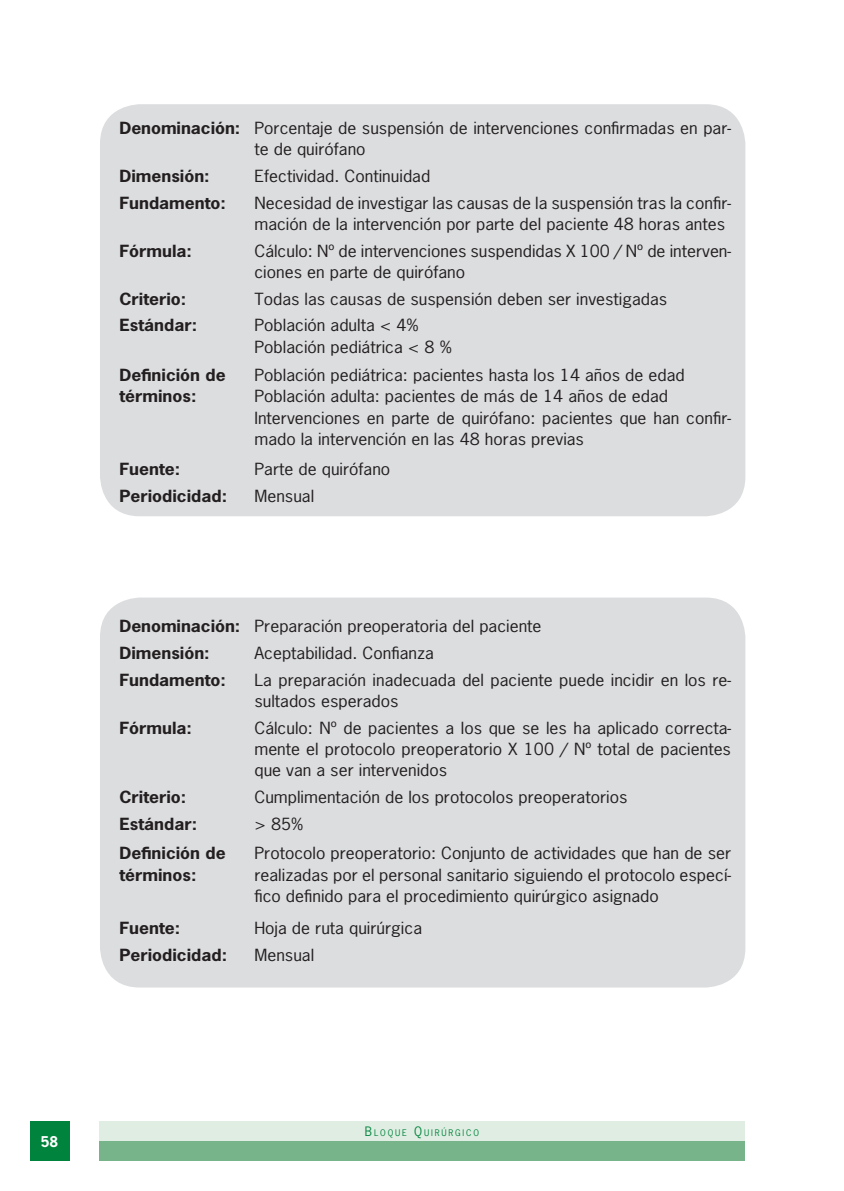
<style>
.page{position:relative;width:844px;height:1191px;background:#fff}
.page>*{position:absolute;margin:0;border:0;box-sizing:border-box;transform-origin:0 0}
.t1{font:15.75px/21.3px "News Gothic";color:#231f20;scale:1.11 1}
.t2{font:700 15.75px/21.3px "News Gothic";color:#231f20;scale:1.11 1}
.t3{font:700 14px "News Gothic";color:#fff}
.t4{font:8.58px "News Gothic";letter-spacing:.215em;color:#00843d}
.s1{font-weight:700}
.s2{font-size:12.25px}
</style>
<div class="page">
<div style="left:30px;top:1121px;width:39px;height:40px;background:#00843d"></div>
<div style="left:99px;top:1141px;width:645px;height:20px;background:#77b48a"></div>
<div style="left:99px;top:1121px;width:645px;height:20px;background:#e0ede2"></div>
<div style="left:100px;top:104px;width:645px;height:412px;background:#dcdddf"></div>
<div style="left:100px;top:597px;width:645px;height:390px;background:#dcdddf"></div>
<p class="t1" style="left:254px;top:117px;width:431px;text-indent:-135px"><span class="s1">Denominación:</span> Porcentaje de suspensión de intervenciones confirmadas en par&shy;te de quirófano</p>
<p class="t2" style="left:119px;top:165px;width:83px">Dimensión:</p>
<p class="t1" style="left:254px;top:165px;width:160px">Efectividad. Continuidad</p>
<p class="t2" style="left:119px;top:192px;width:98px">Fundamento:</p>
<p class="t1" style="left:254px;top:192px;width:431px">Necesidad de investigar las causas de la suspensión tras la confir&shy;mación de la intervención por parte del paciente 48 horas antes</p>
<p class="t2" style="left:119px;top:240px;width:67px">Fórmula:</p>
<p class="t1" style="left:254px;top:240px;width:431px">Cálculo: Nº de intervenciones suspendidas X 100 / Nº de interven&shy;ciones en parte de quirófano</p>
<p class="t2" style="left:119px;top:288px;width:62px">Criterio:</p>
<p class="t1" style="left:254px;top:288px;width:373px">Todas las causas de suspensión deben ser investigadas</p>
<p class="t2" style="left:119px;top:314px;width:72px">Estándar:</p>
<p class="t1" style="left:254px;top:314px;width:179px">Población adulta &lt; 4%<br>Población pediátrica &lt; 8 %</p>
<p class="t2" style="left:119px;top:364px;width:97px">Definición de términos:</p>
<p class="t1" style="left:254px;top:364px;width:431px">Población pediátrica: pacientes hasta los 14 años de edad Población adulta: pacientes de más de 14 años de edad Intervenciones en parte de quirófano: pacientes que han confir&shy;mado la intervención en las 48 horas previas</p>
<p class="t2" style="left:119px;top:458px;width:56px">Fuente:</p>
<p class="t1" style="left:254px;top:458px;width:124px">Parte de quirófano</p>
<p class="t2" style="left:119px;top:485px;width:98px">Periodicidad:</p>
<p class="t1" style="left:254px;top:485px;width:55px">Mensual</p>
<p class="t1" style="left:119px;top:612px;width:382px;line-height:26.8px"><span class="s1">Denominación:</span> Preparación preoperatoria del paciente<br><span class="s1">Dimensión:</span></p>
<p class="t1" style="left:254px;top:642px;width:163px">Aceptabilidad. Confianza</p>
<p class="t2" style="left:119px;top:668px;width:98px">Fundamento:</p>
<p class="t1" style="left:254px;top:669px;width:431px">La preparación inadecuada del paciente puede incidir en los re&shy;sultados esperados</p>
<p class="t2" style="left:119px;top:716px;width:67px">Fórmula:</p>
<p class="t1" style="left:254px;top:717px;width:431px;text-align:justify">Cálculo: Nº de pacientes a los que se les ha aplicado correcta&shy;mente el protocolo preoperatorio X 100 / Nº total de pacientes que van a ser intervenidos</p>
<p class="t2" style="left:119px;top:786px;width:62px">Criterio:</p>
<p class="t1" style="left:254px;top:786px;width:337px">Cumplimentación de los protocolos preoperatorios</p>
<p class="t2" style="left:119px;top:812px;width:72px">Estándar:</p>
<p class="t1" style="left:254px;top:813px;width:46px">&gt; 85%</p>
<p class="t2" style="left:119px;top:842px;width:97px">Definición de términos:</p>
<p class="t1" style="left:254px;top:842px;width:431px;text-align:justify">Protocolo preoperatorio: Conjunto de actividades que han de ser realizadas por el personal sanitario siguiendo el protocolo especí&shy;fico definido para el procedimiento quirúrgico asignado</p>
<p class="t2" style="left:119px;top:917px;width:56px">Fuente:</p>
<p class="t1" style="left:254px;top:917px;width:152px">Hoja de ruta quirúrgica</p>
<p class="t2" style="left:119px;top:943px;width:98px">Periodicidad:</p>
<p class="t1" style="left:254px;top:943px;width:55px">Mensual</p>
<p class="t3" style="left:41px;top:1132px;width:19px">58</p>
<p class="t4" style="left:365px;top:1127px;width:115px"><span class="s2">B</span>LOQUE <span class="s2">Q</span>UIRÚRGICO</p>
</div>
